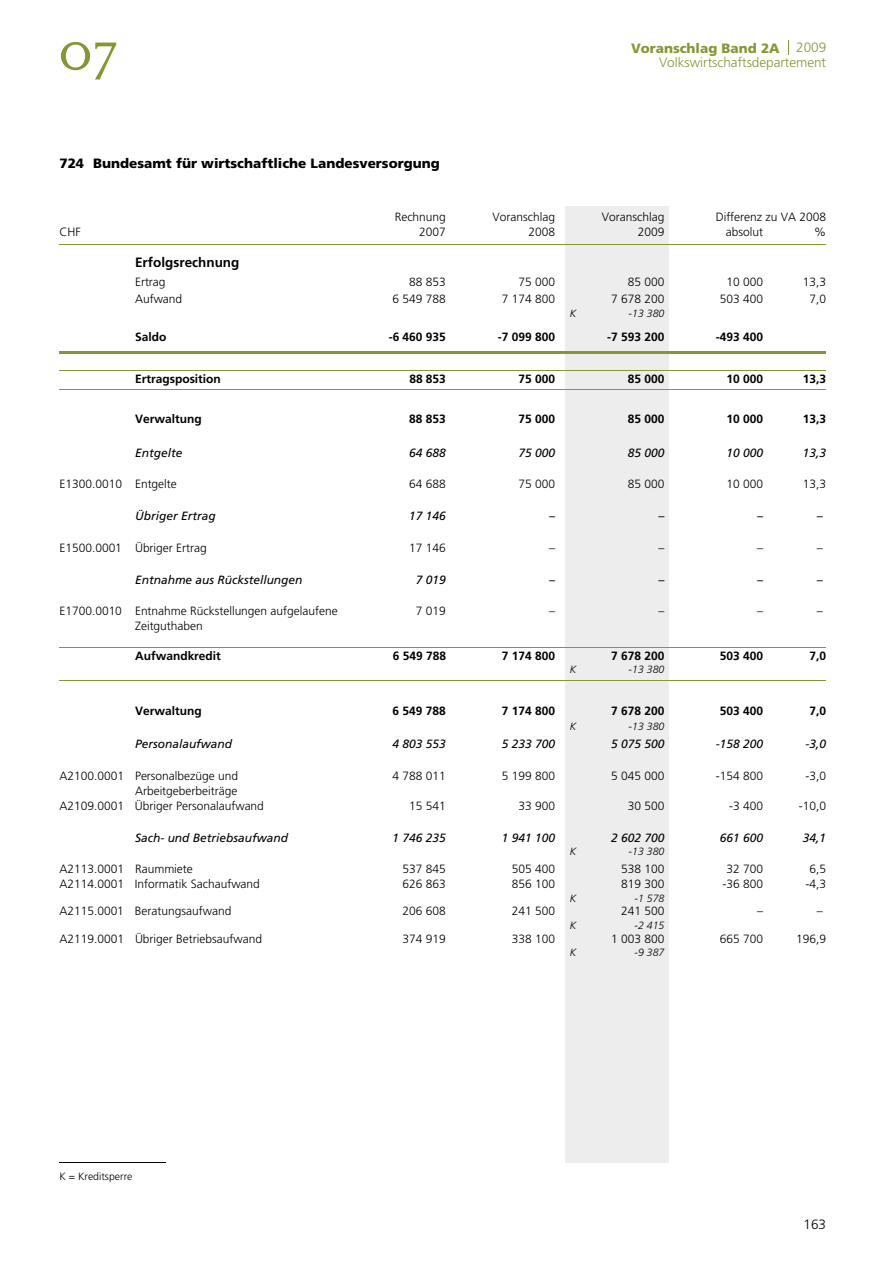
<style>
.page{position:relative;width:893px;height:1263px;background:#fff}
.page>*{position:absolute;margin:0;border:0;box-sizing:border-box;transform-origin:0 0}
.t1{font:54px "ITC Stone Serif OS Medium";color:#859635}
.t2{font:900 13.5px "Frutiger";color:#000}
.t3{font:300 13.5px "Frutiger";color:#859635}
.t4{font:900 13.5px "Frutiger";color:#859635}
.t5{font:700 13.5px "Frutiger";color:#000}
.t6{font:300 13.5px "Frutiger";color:#000}
.t7{font:300 12px/14.7px "Frutiger";color:#000;text-align:right}
.t8{font:700 12px "Frutiger";color:#000}
.t9{font:italic 12px "Frutiger";color:#000}
.t10{font:italic 300 10.5px "Frutiger";color:#000}
.t11{font:300 10.5px "Frutiger";color:#000}
.s1{font-weight:300}
</style>
<div class="page">
<div style="left:566px;top:206px;width:102px;height:956px;background:#ededee"></div>
<svg style="left:788px;top:40px;width:1px;height:15px"></svg>
<hr style="left:59px;top:244px;width:767px;height:1px;background:#859635">
<hr style="left:59px;top:351px;width:767px;height:2px;background:#859635">
<hr style="left:59px;top:647px;width:767px;height:1px;background:#859635">
<hr style="left:59px;top:370px;width:767px;height:1px;background:#859635">
<hr style="left:59px;top:680px;width:767px;height:1px;background:#859635">
<hr style="left:59px;top:389px;width:767px;height:1px;background:#859635">
<hr style="left:59px;top:1162px;width:107px;height:1px;background:#000">
<h1 class="t1" style="left:58px;top:31px;width:61px">0 7</h1>
<p class="t4" style="left:631px;top:43px;width:196px">Voranschlag Band 2A <span class="s1">2009</span></p>
<p class="t3" style="left:659px;top:57px;width:168px">Volkswirtschaftsdepartement</p>
<p class="t2" style="left:59px;top:158px;width:382px">724 Bundesamt für wirtschaftliche Landesversorgung</p>
<p class="t7" style="left:59px;top:225px;width:23px">CHF</p>
<p class="t7" style="left:395px;top:211px;width:53px">Rechnung<br>2007</p>
<p class="t7" style="left:493px;top:211px;width:64px">Voranschlag<br>2008</p>
<p class="t7" style="left:602px;top:211px;width:64px">Voranschlag</p>
<p class="t7" style="left:638px;top:225px;width:28px">2009</p>
<p class="t7" style="left:726px;top:211px;width:102px;text-align:left;text-indent:-10px">Differenz zu VA 2008 absolut</p>
<p class="t7" style="left:814px;top:225px;width:13px">%</p>
<p class="t5" style="left:135px;top:257px;width:106px">Erfolgsrechnung</p>
<p class="t7" style="left:135px;top:276px;width:32px">Ertrag</p>
<p class="t7" style="left:409px;top:275px;width:38px">88 853</p>
<p class="t7" style="left:518px;top:275px;width:38px">75 000</p>
<p class="t7" style="left:628px;top:276px;width:38px">85 000</p>
<p class="t7" style="left:726px;top:276px;width:38px">10 000</p>
<p class="t7" style="left:803px;top:276px;width:25px">13,3</p>
<p class="t7" style="left:135px;top:292px;width:49px">Aufwand</p>
<p class="t7" style="left:393px;top:292px;width:55px">6 549 788</p>
<p class="t7" style="left:720px;top:292px;width:45px">503 400</p>
<p class="t7" style="left:502px;top:292px;width:55px">7 174 800</p>
<p class="t7" style="left:611px;top:292px;width:55px">7 678 200</p>
<p class="t7" style="left:809px;top:292px;width:18px">7,0</p>
<p class="t10" style="left:570px;top:309px;width:8px">K</p>
<p class="t10" style="left:629px;top:309px;width:37px">-13 380</p>
<p class="t8" style="left:135px;top:332px;width:33px">Saldo</p>
<p class="t8" style="left:389px;top:332px;width:59px">-6 460 935</p>
<p class="t8" style="left:498px;top:332px;width:59px">-7 099 800</p>
<p class="t8" style="left:716px;top:332px;width:49px">-493 400</p>
<p class="t8" style="left:607px;top:332px;width:59px">-7 593 200</p>
<p class="t8" style="left:135px;top:374px;width:87px">Ertragsposition</p>
<p class="t8" style="left:409px;top:374px;width:38px">88 853</p>
<p class="t8" style="left:518px;top:374px;width:38px">75 000</p>
<p class="t8" style="left:628px;top:374px;width:38px">85 000</p>
<p class="t8" style="left:726px;top:374px;width:38px">10 000</p>
<p class="t8" style="left:803px;top:374px;width:25px">13,3</p>
<p class="t8" style="left:135px;top:414px;width:68px">Verwaltung</p>
<p class="t8" style="left:409px;top:414px;width:38px">88 853</p>
<p class="t8" style="left:518px;top:414px;width:38px">75 000</p>
<p class="t8" style="left:628px;top:414px;width:38px">85 000</p>
<p class="t8" style="left:726px;top:414px;width:38px">10 000</p>
<p class="t8" style="left:803px;top:414px;width:25px">13,3</p>
<p class="t9" style="left:135px;top:448px;width:49px">Entgelte</p>
<p class="t9" style="left:409px;top:448px;width:38px">64 688</p>
<p class="t9" style="left:726px;top:448px;width:38px">10 000</p>
<p class="t9" style="left:803px;top:448px;width:25px">13,3</p>
<p class="t9" style="left:518px;top:448px;width:38px">75 000</p>
<p class="t9" style="left:628px;top:448px;width:38px">85 000</p>
<p class="t7" style="left:59px;top:477px;width:119px">E1300.0010 Entgelte</p>
<p class="t7" style="left:409px;top:477px;width:38px">64 688</p>
<p class="t7" style="left:726px;top:477px;width:38px">10 000</p>
<p class="t7" style="left:803px;top:477px;width:25px">13,3</p>
<p class="t7" style="left:518px;top:477px;width:38px">75 000</p>
<p class="t7" style="left:628px;top:477px;width:38px">85 000</p>
<p class="t9" style="left:135px;top:511px;width:82px">Übriger Ertrag</p>
<p class="t9" style="left:409px;top:511px;width:38px">17 146</p>
<p class="t9" style="left:757px;top:511px;width:7px">–</p>
<p class="t9" style="left:817px;top:511px;width:7px">–</p>
<p class="t9" style="left:549px;top:511px;width:7px">–</p>
<p class="t9" style="left:658px;top:511px;width:7px">–</p>
<p class="t7" style="left:59px;top:541px;width:149px">E1500.0001 Übriger Ertrag</p>
<p class="t7" style="left:409px;top:541px;width:38px">17 146</p>
<p class="t7" style="left:757px;top:541px;width:7px">–</p>
<p class="t7" style="left:817px;top:541px;width:7px">–</p>
<p class="t7" style="left:549px;top:541px;width:7px">–</p>
<p class="t7" style="left:658px;top:541px;width:7px">–</p>
<p class="t9" style="left:135px;top:575px;width:169px">Entnahme aus Rückstellungen</p>
<p class="t9" style="left:658px;top:575px;width:7px">–</p>
<p class="t9" style="left:416px;top:575px;width:31px">7 019</p>
<p class="t9" style="left:757px;top:575px;width:7px">–</p>
<p class="t9" style="left:817px;top:575px;width:7px">–</p>
<p class="t9" style="left:549px;top:575px;width:7px">–</p>
<p class="t7" style="left:135px;top:604px;width:204px;text-align:left;text-indent:-76px">E1700.0010 Entnahme Rückstellungen aufgelaufene<br>Zeitguthaben</p>
<p class="t7" style="left:416px;top:605px;width:31px">7 019</p>
<p class="t7" style="left:757px;top:605px;width:7px">–</p>
<p class="t7" style="left:817px;top:605px;width:7px">–</p>
<p class="t7" style="left:549px;top:605px;width:7px">–</p>
<p class="t7" style="left:658px;top:605px;width:7px">–</p>
<p class="t8" style="left:135px;top:651px;width:87px">Aufwandkredit</p>
<p class="t8" style="left:393px;top:651px;width:55px">6 549 788</p>
<p class="t8" style="left:502px;top:651px;width:55px">7 174 800</p>
<p class="t8" style="left:611px;top:651px;width:55px">7 678 200</p>
<p class="t8" style="left:720px;top:651px;width:45px">503 400</p>
<p class="t8" style="left:809px;top:651px;width:18px">7,0</p>
<p class="t10" style="left:570px;top:665px;width:8px">K</p>
<p class="t10" style="left:629px;top:665px;width:37px">-13 380</p>
<p class="t8" style="left:135px;top:706px;width:68px">Verwaltung</p>
<p class="t8" style="left:393px;top:706px;width:55px">6 549 788</p>
<p class="t8" style="left:502px;top:706px;width:55px">7 174 800</p>
<p class="t8" style="left:611px;top:706px;width:55px">7 678 200</p>
<p class="t8" style="left:720px;top:706px;width:45px">503 400</p>
<p class="t8" style="left:809px;top:706px;width:18px">7,0</p>
<p class="t9" style="left:135px;top:739px;width:99px">Personalaufwand</p>
<p class="t9" style="left:611px;top:739px;width:55px">5 075 500</p>
<p class="t10" style="left:570px;top:722px;width:8px">K</p>
<p class="t10" style="left:629px;top:722px;width:37px">-13 380</p>
<p class="t9" style="left:393px;top:739px;width:55px">4 803 553</p>
<p class="t9" style="left:716px;top:739px;width:49px">-158 200</p>
<p class="t9" style="left:805px;top:739px;width:22px">-3,0</p>
<p class="t9" style="left:502px;top:739px;width:55px">5 233 700</p>
<p class="t7" style="left:59px;top:769px;width:180px">A2100.0001 Personalbezüge und<br>Arbeitgeberbeiträge</p>
<p class="t7" style="left:393px;top:769px;width:55px">4 788 011</p>
<p class="t7" style="left:716px;top:769px;width:49px">-154 800</p>
<p class="t7" style="left:805px;top:769px;width:22px">-3,0</p>
<p class="t7" style="left:502px;top:769px;width:55px">5 199 800</p>
<p class="t7" style="left:611px;top:769px;width:55px">5 045 000</p>
<p class="t7" style="left:59px;top:799px;width:206px">A2109.0001 Übriger Personalaufwand</p>
<p class="t7" style="left:628px;top:799px;width:38px">30 500</p>
<p class="t7" style="left:409px;top:799px;width:38px">15 541</p>
<p class="t7" style="left:729px;top:799px;width:35px">-3 400</p>
<p class="t7" style="left:799px;top:799px;width:29px">-10,0</p>
<p class="t7" style="left:518px;top:799px;width:38px">33 900</p>
<p class="t9" style="left:135px;top:833px;width:154px">Sach- und Betriebsaufwand</p>
<p class="t9" style="left:611px;top:833px;width:55px">2 602 700</p>
<p class="t9" style="left:393px;top:833px;width:55px">1 746 235</p>
<p class="t9" style="left:720px;top:833px;width:45px">661 600</p>
<p class="t9" style="left:803px;top:833px;width:25px">34,1</p>
<p class="t9" style="left:502px;top:833px;width:55px">1 941 100</p>
<p class="t10" style="left:570px;top:847px;width:8px">K</p>
<p class="t10" style="left:629px;top:847px;width:37px">-13 380</p>
<p class="t7" style="left:59px;top:862px;width:135px">A2113.0001 Raummiete</p>
<p class="t7" style="left:403px;top:862px;width:45px">537 845</p>
<p class="t7" style="left:726px;top:862px;width:38px">32 700</p>
<p class="t7" style="left:809px;top:862px;width:18px">6,5</p>
<p class="t7" style="left:512px;top:862px;width:45px">505 400</p>
<p class="t7" style="left:621px;top:862px;width:45px">538 100</p>
<p class="t10" style="left:570px;top:894px;width:8px">K</p>
<p class="t10" style="left:634px;top:894px;width:31px">-1 578</p>
<p class="t7" style="left:59px;top:877px;width:202px">A2114.0001 Informatik Sachaufwand</p>
<p class="t7" style="left:621px;top:877px;width:45px">819 300</p>
<p class="t7" style="left:403px;top:877px;width:45px">626 863</p>
<p class="t7" style="left:722px;top:877px;width:42px">-36 800</p>
<p class="t7" style="left:805px;top:877px;width:22px">-4,3</p>
<p class="t7" style="left:512px;top:877px;width:45px">856 100</p>
<p class="t7" style="left:59px;top:905px;width:173px">A2115.0001 Beratungsaufwand</p>
<p class="t7" style="left:403px;top:905px;width:45px">206 608</p>
<p class="t7" style="left:757px;top:905px;width:7px">–</p>
<p class="t7" style="left:817px;top:905px;width:7px">–</p>
<p class="t7" style="left:512px;top:905px;width:45px">241 500</p>
<p class="t7" style="left:621px;top:905px;width:45px">241 500</p>
<p class="t10" style="left:570px;top:948px;width:8px">K</p>
<p class="t10" style="left:634px;top:948px;width:31px">-9 387</p>
<p class="t10" style="left:570px;top:921px;width:8px">K</p>
<p class="t10" style="left:634px;top:921px;width:31px">-2 415</p>
<p class="t7" style="left:59px;top:932px;width:204px">A2119.0001 Übriger Betriebsaufwand</p>
<p class="t7" style="left:611px;top:932px;width:55px">1 003 800</p>
<p class="t7" style="left:403px;top:932px;width:45px">374 919</p>
<p class="t7" style="left:720px;top:932px;width:45px">665 700</p>
<p class="t7" style="left:796px;top:932px;width:31px">196,9</p>
<p class="t7" style="left:512px;top:932px;width:45px">338 100</p>
<p class="t11" style="left:59px;top:1172px;width:74px">K = Kreditsperre</p>
<p class="t6" style="left:804px;top:1219px;width:24px">163</p>
</div>
